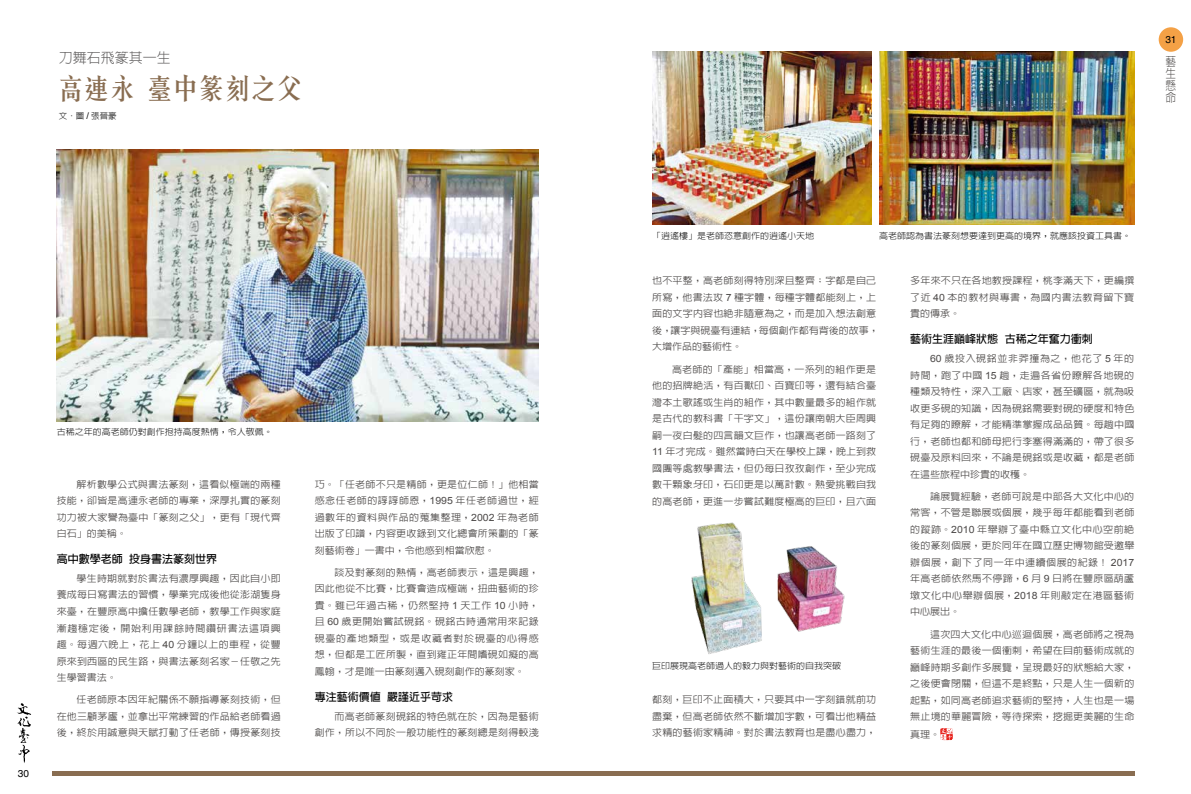
<style>
.page{position:relative;width:1191px;height:794px;background:#fff}
.page>*{position:absolute;margin:0;border:0;box-sizing:border-box;transform-origin:0 0}
.t1{font:500 28px "C Song 3 HK";letter-spacing:-.075em;color:#896d51}
.t2{font:300 14px "AR Hei B5";color:#595757}
.t3{font:300 12px/12px "AR Hei B5";color:#4c4948;text-align:justify;scale:.9 1}
.t4{font:700 11px "AR Hei B5";color:#000}
.t5{font:10px "Helvetica";color:#000}
.t6{font:500 9.5px/16.5px "AR Hei B5";letter-spacing:.02em;color:#4c4948;text-align:justify;scale:1.05 1}
.t7{font:300 8.6px "AR Hei B5";color:#000;scale:1.05 1}
.t8{font:300 8.5px "AR Hei B5";color:#000}
.s1{font-family:"Adobe Song Std"}
.s2{font-family:"Arial";font-weight:400;font-size:9.4px}
.s3{font-family:"Arial";font-weight:400;font-size:10px}
</style>
<div class="page">
<hr style="left:52px;top:771px;width:1082px;height:4px;background:#896d51">
<img style="left:57px;top:149px;width:482px;height:272px">
<svg style="left:940px;top:728px;width:13px;height:12px"></svg>
<img style="left:879px;top:51px;width:255px;height:174px">
<img style="left:652px;top:51px;width:219px;height:174px">
<img style="left:691px;top:522px;width:154px;height:132px">
<svg style="left:17px;top:703px;width:14px;height:60px"></svg>
<div style="left:1158px;top:27px;width:25px;height:25px;background:#f4a146;border-radius:50%"></div>
<h2 class="t2" style="left:59px;top:51px;width:114px">刀舞石飛篆其一生</h2>
<h1 class="t1" style="left:57px;top:66px;width:248px">高連永 臺中篆刻之父</h1>
<p class="t8" style="left:59px;top:112px;width:59px">文<span class="s1">・</span>圖 <span class="s2">/</span> 張晉豪</p>
<p class="t5" style="left:18px;top:768px;width:13px">30</p>
<p class="t7" style="left:57px;top:428px;width:207px">古稀之年的高老師仍對創作抱持高度熱情，令人敬佩。</p>
<p class="t6" style="left:57px;top:476px;width:215px;text-indent:20px">解析數學公式與書法篆刻，這看似極端的兩種技能，卻皆是高連永老師的專業，深厚扎實的篆刻功力被大家譽為臺中「篆刻之父」，更有「現代齊白石」的美稱。</p>
<p class="t4" style="left:57px;top:553px;width:162px">高中數學老師 投身書法篆刻世界</p>
<p class="t6" style="left:57px;top:570px;width:215px;text-indent:20px">學生時期就對於書法有濃厚興趣，因此自小即養成每日寫書法的習慣，學業完成後他從澎湖隻身來臺，在豐原高中擔任數學老師，教學工作與家庭漸趨穩定後，開始利用課餘時間鑽研書法這項興趣。每週六晚上，花上 <span class="s3">40</span> 分鐘以上的車程，從豐原來到西區的民生路，與書法篆刻名家－任敬之先生學習書法。</p>
<p class="t6" style="left:57px;top:691px;width:215px;text-indent:20px">任老師原本因年紀關係不願指導篆刻技術，但在他三顧茅廬，並拿出平常練習的作品給老師看過後，終於用誠意與天賦打動了任老師，傳授篆刻技</p>
<p class="t6" style="left:315px;top:476px;width:215px">巧。「任老師不只是精師，更是位仁師！」他相當感念任老師的諄諄師恩，<span class="s3">1995</span> 年任老師過世，經過數年的資料與作品的蒐集整理，<span class="s3">2002</span> 年為老師出版了印譜，內容更收錄到文化總會所策劃的「篆刻藝術卷」一書中，令他感到相當欣慰。</p>
<p class="t6" style="left:315px;top:564px;width:215px;text-indent:20px">談及對篆刻的熱情，高老師表示，這是興趣，因此他從不比賽，比賽會造成極端，扭曲藝術的珍貴。雖已年過古稀，仍然堅持 <span class="s3">1</span> 天工作 <span class="s3">10</span> 小時，且 <span class="s3">60</span> 歲更開始嘗試硯銘。硯銘古時通常用來記錄硯臺的產地類型，或是收藏者對於硯臺的心得感想，但都是工匠所製，直到雍正年間嗜硯如癡的高鳳翰，才是唯一由篆刻邁入硯刻創作的篆刻家。</p>
<p class="t4" style="left:315px;top:691px;width:140px">專注藝術價值 嚴謹近乎苛求</p>
<p class="t6" style="left:315px;top:708px;width:215px;text-align:right">而高老師篆刻硯銘的特色就在於，因為是藝術<br>創作，所以不同於一般功能性的篆刻總是刻得較淺</p>
<p class="t5" style="left:1165px;top:33px;width:13px">31</p>
<p class="t3" style="left:1165px;top:55px;width:13px">藝生懸命</p>
<p class="t7" style="left:652px;top:231px;width:156px">「逍遙樓」是老師恣意創作的逍遙小天地</p>
<p class="t7" style="left:879px;top:231px;width:242px">高老師認為書法篆刻想要達到更高的境界，就應該投資工具書。</p>
<p class="t6" style="left:652px;top:272px;width:217px;text-align:left">也不平整，高老師刻得特別深且整齊；字都是自己所寫，他書法攻 <span class="s3">7</span> 種字體，每種字體都能刻上，上面的文字內容也絕非隨意為之，而是加入想法創意後，讓字與硯臺有連結，每個創作都有背後的故事，大增作品的藝術性。</p>
<p class="t6" style="left:652px;top:361px;width:215px;text-indent:20px">高老師的「產能」相當高，一系列的組作更是他的招牌絕活，有百獸印、百寶印等，還有結合臺灣本土歌謠或生肖的組作，其中數量最多的組作就是古代的教科書「千字文」，這份讓南朝大臣周興嗣一夜白髮的四言韻文巨作，也讓高老師一路刻了<span class="s3">11</span> 年才完成。雖然當時白天在學校上課，晚上到救國團等處教學書法，但仍每日孜孜創作，至少完成數千顆象牙印，石印更是以萬計數。熱愛挑戰自我的高老師，更進一步嘗試難度極高的巨印，且六面</p>
<p class="t7" style="left:652px;top:661px;width:181px">巨印展現高老師過人的毅力與對藝術的自我突破</p>
<p class="t6" style="left:652px;top:691px;width:215px">都刻，巨印不止面積大，只要其中一字刻錯就前功盡棄，但高老師依然不斷增加字數，可看出他精益求精的藝術家精神。對於書法教育也是盡心盡力，</p>
<p class="t6" style="left:910px;top:272px;width:215px">多年來不只在各地教授課程，桃李滿天下，更編撰了近 <span class="s3">40</span> 本的教材與專書，為國內書法教育留下寶貴的傳承。</p>
<p class="t4" style="left:910px;top:334px;width:184px">藝術生涯巔峰狀態 古稀之年奮力衝刺</p>
<p class="t6" style="left:910px;top:350px;width:215px;text-indent:20px"><span class="s3">60</span> 歲投入硯銘並非莽撞為之，他花了 <span class="s3">5</span> 年的時間，跑了中國 <span class="s3">15</span> 趟，走遍各省份瞭解各地硯的種類及特性，深入工廠、店家，甚至礦區，就為吸收更多硯的知識，因為硯銘需要對硯的硬度和特色有足夠的瞭解，才能精準掌握成品品質。每趟中國行，老師也都和師母把行李塞得滿滿的，帶了很多硯臺及原料回來，不論是硯銘或是收藏，都是老師在這些旅程中珍貴的收穫。</p>
<p class="t6" style="left:910px;top:488px;width:215px;text-indent:20px">論展覽經驗，老師可說是中部各大文化中心的常客，不管是聯展或個展，幾乎每年都能看到老師的蹤跡。<span class="s3">2010</span> 年舉辦了臺中縣立文化中心空前絕後的篆刻個展，更於同年在國立歷史博物館受邀舉辦個展，創下了同一年中連續個展的紀錄！ <span class="s3">2017</span>年高老師依然馬不停蹄，<span class="s3">6</span> 月 <span class="s3">9</span> 日將在豐原區葫蘆墩文化中心舉辦個展，<span class="s3">2018</span> 年則敲定在港區藝術中心展出。</p>
<p class="t6" style="left:910px;top:626px;width:215px;text-indent:20px">這次四大文化中心巡迴個展，高老師將之視為藝術生涯的最後一個衝刺，希望在目前藝術成就的巔峰時期多創作多展覽，呈現最好的狀態給大家，之後便會閉關，但這不是終點，只是人生一個新的起點，如同高老師追求藝術的堅持，人生也是一場無止境的華麗冒險，等待探索，挖掘更美麗的生命</p>
<p class="t6" style="left:910px;top:726px;width:30px">真理。</p>
</div>
